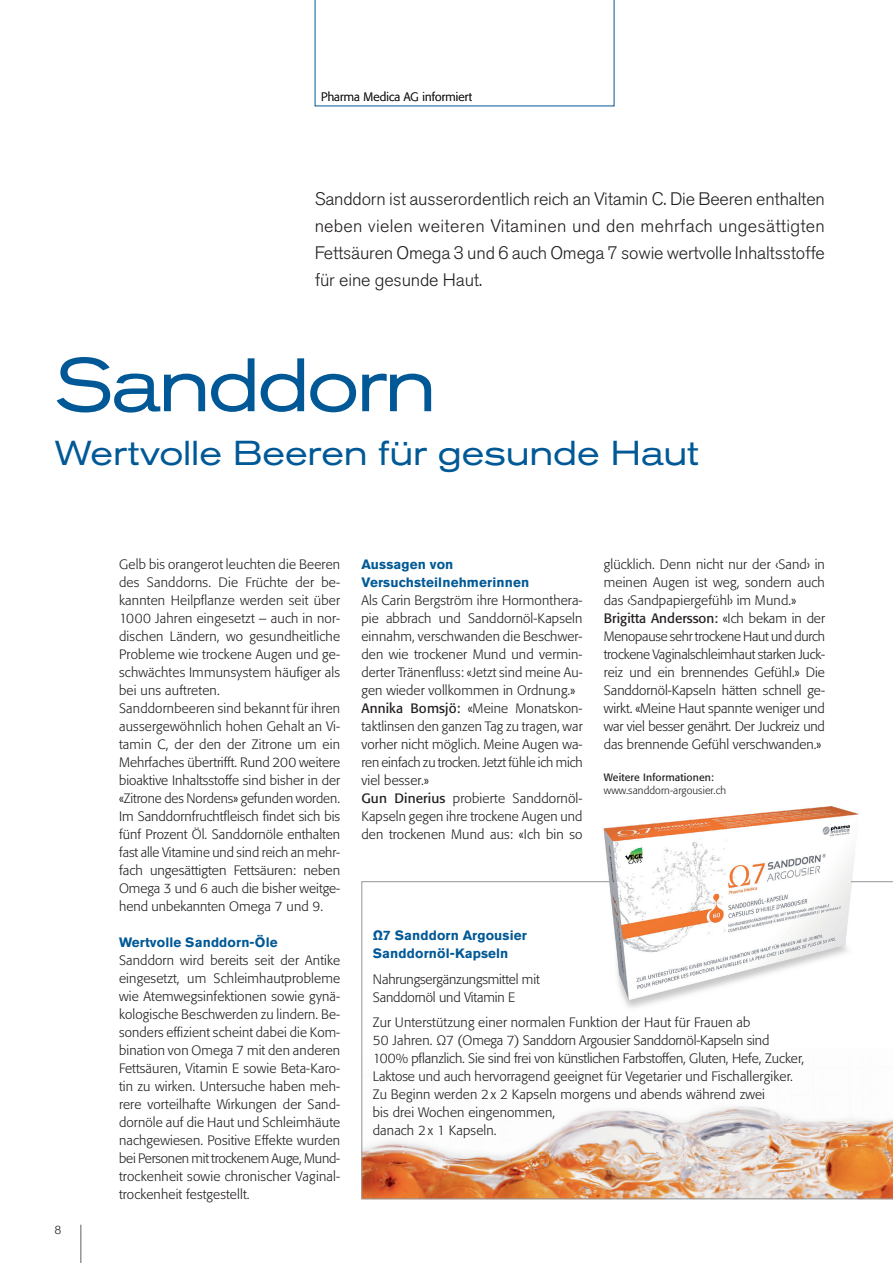
<style>
.page{position:relative;width:893px;height:1263px;background:#fff}
.page>*{position:absolute;margin:0;border:0;box-sizing:border-box;transform-origin:0 0}
.Titel_PR_x04{font:expanded 74.85px "Akzidenz Grotesk Pro";letter-spacing:-.04em;color:#005996;scale:.96 1}
.Untertitel_PR_x05{font:expanded 34.35px "Akzidenz Grotesk Pro";letter-spacing:-.005em;color:#005996;scale:.96 1}
.Lead_x06{font:300 18px/27px "Akzidenz Grotesk Pro";letter-spacing:-.01em;color:#231f20;text-align:justify}
.Grundtext_x08{font:300 13.5px/18px "Formata Pro";letter-spacing:.01em;color:#231f20;text-align:justify}
.Grundtext_Interview{font:300 13.5px/18px "Formata Pro";letter-spacing:.01em;color:#231f20}
.Zwischentitel_x09{font:700 13.5px/18px "Akzidenz Grotesk Pro";letter-spacing:.01em;color:#005996}
.Grundtext_Interview-2{font:300 13.5px/18px "Formata Pro";letter-spacing:-.01em;color:#231f20}
.Zwischentiel_kasten{font:700 13.5px/18px "Akzidenz Grotesk Pro";letter-spacing:.01em;color:#005996}
.Pagina_links{font:300 12px "Formata Pro";letter-spacing:.01em;color:#231f20}
.Legende_x11{font:300 10.5px "Formata Pro";letter-spacing:.01em;color:#231f20}
.Legende_x11-2{font:10.5px "Formata Pro";letter-spacing:.01em;color:#231f20}
.s1{font-weight:400}
</style>
<div class="page">
<hr style="left:80px;top:1225px;width:2px;height:38px;background:#939598">
<svg style="left:314px;top:0;width:301px;height:107px"></svg>
<svg style="left:361px;top:881px;width:532px;height:318px"></svg>
<img style="left:604px;top:806px;width:254px;height:105px">
<p class="Pagina_links" style="left:321px;top:89px;width:152px">Pharma Medica AG informiert</p>
<p class="Lead_x06" style="left:315px;top:185px;width:512px">Sanddorn ist ausserordentlich reich an Vitamin C. Die Beeren enthalten neben vielen weiteren Vitaminen und den mehrfach ungesättigten Fettsäuren Omega 3 und 6 auch Omega 7 sowie wertvolle Inhaltsstoffe für eine gesunde Haut.</p>
<p class="Titel_PR_x04" style="left:55px;top:336px;width:399px">Sanddorn</p>
<p class="Untertitel_PR_x05" style="left:55px;top:431px;width:671px">Wertvolle Beeren für gesunde Haut</p>
<p class="Pagina_links" style="left:54px;top:1222px;width:8px">8</p>
<p class="Grundtext_x08" style="left:119px;top:555px;width:223px">Gelb bis orangerot leuchten die Beeren des Sanddorns. Die Früchte der be&shy;kannten Heilpflanze werden seit über 1000 Jahren eingesetzt – auch in nor&shy;dischen Ländern, wo gesundheitliche Probleme wie trockene Augen und ge&shy;schwächtes Immunsystem häufiger als bei uns auftreten.</p>
<p class="Grundtext_x08" style="left:119px;top:699px;width:223px">Sanddornbeeren sind bekannt für ihren aussergewöhnlich hohen Gehalt an Vi&shy;tamin C, der den der Zitrone um ein Mehrfaches übertrifft. Rund 200 weitere bioaktive Inhaltsstoffe sind bisher in der «Zitrone des Nordens» gefunden worden.<br>Im Sanddornfruchtfleisch findet sich bis fünf Prozent Öl. Sanddornöle enthalten fast alle Vitamine und sind reich an mehr&shy;fach ungesättigten Fettsäuren: neben Omega 3 und 6 auch die bisher weitge&shy;hend unbekannten Omega 7 und 9.</p>
<p class="Zwischentitel_x09" style="left:119px;top:933px;width:160px">Wertvolle Sanddorn-Öle</p>
<p class="Grundtext_x08" style="left:119px;top:951px;width:223px">Sanddorn wird bereits seit der Antike eingesetzt, um Schleimhautprobleme wie Atemwegsinfektionen sowie gynä&shy;kologische Beschwerden zu lindern. Be&shy;sonders effizient scheint dabei die Kom&shy;bination von Omega 7 mit den anderen Fettsäuren, Vitamin E sowie Beta-Karo&shy;tin zu wirken. Untersuche haben meh&shy;rere vorteilhafte Wirkungen der Sand&shy;dornöle auf die Haut und Schleimhäute nachgewiesen. Positive Effekte wurden bei Personen mit trockenem Auge, Mund&shy;trockenheit sowie chronischer Vaginal&shy;trockenheit festgestellt.</p>
<p class="Zwischentitel_x09" style="left:361px;top:555px;width:169px">Aussagen von<br>Versuchsteilnehmerinnen</p>
<p class="Grundtext_x08" style="left:361px;top:591px;width:223px">Als Carin Bergström ihre Hormonthera&shy;pie abbrach und Sanddornöl-Kapseln einnahm, verschwanden die Beschwer&shy;den wie trockener Mund und vermin&shy;derter Tränenfluss: «Jetzt sind meine Au&shy;gen wieder vollkommen in Ordnung.»</p>
<p class="Grundtext_x08" style="left:361px;top:699px;width:223px"><span class="s1">Annika Bomsjö:</span> «Meine Monatskon&shy;taktlinsen den ganzen Tag zu tragen, war vorher nicht möglich. Meine Augen wa&shy;ren einfach zu trocken. Jetzt fühle ich mich viel besser.»</p>
<p class="Grundtext_x08" style="left:361px;top:789px;width:223px"><span class="s1">Gun Dinerius</span> probierte Sanddornöl-Kapseln gegen ihre trockene Augen und den trockenen Mund aus: «Ich bin so</p>
<p class="Grundtext_x08" style="left:604px;top:555px;width:223px">glücklich. Denn nicht nur der ‹Sand› in meinen Augen ist weg, sondern auch das ‹Sandpapiergefühl› im Mund.»</p>
<p class="Grundtext_x08" style="left:604px;top:609px;width:223px"><span class="s1">Brigitta Andersson:</span> «Ich bekam in der Menopause sehr trockene Haut und durch trockene Vaginalschleimhaut starken Juck&shy;reiz und ein brennendes Gefühl.» Die Sanddornöl-Kapseln hätten schnell ge&shy;wirkt. «Meine Haut spannte weniger und war viel besser genährt. Der Juckreiz und das brennende Gefühl verschwanden.»</p>
<p class="Legende_x11-2" style="left:604px;top:770px;width:112px">Weitere Informationen:</p>
<p class="Legende_x11" style="left:604px;top:784px;width:124px">www.sanddorn-argousier.ch</p>
<p class="Zwischentiel_kasten" style="left:373px;top:926px;width:156px">Ω7 Sanddorn Argousier<br>Sanddornöl-Kapseln</p>
<p class="Grundtext_Interview-2" style="left:373px;top:971px;width:168px">Nahrungsergänzungsmittel mit<br>Sanddornöl und Vitamin E</p>
<p class="Grundtext_Interview" style="left:373px;top:1013px;width:433px">Zur Unterstützung einer normalen Funktion der Haut für Frauen ab<br>50 Jahren. Ω7 (Omega 7) Sanddorn Argousier Sanddornöl-Kapseln sind 100% pflanzlich. Sie sind frei von künstlichen Farbstoffen, Gluten, Hefe, Zucker, Laktose und auch hervorragend geeignet für Vegetarier und Fischallergiker.</p>
<p class="Grundtext_Interview" style="left:373px;top:1085px;width:394px">Zu Beginn werden 2x 2 Kapseln morgens und abends während zwei bis drei Wochen eingenommen,<br>danach 2x 1 Kapseln.</p>
</div>
